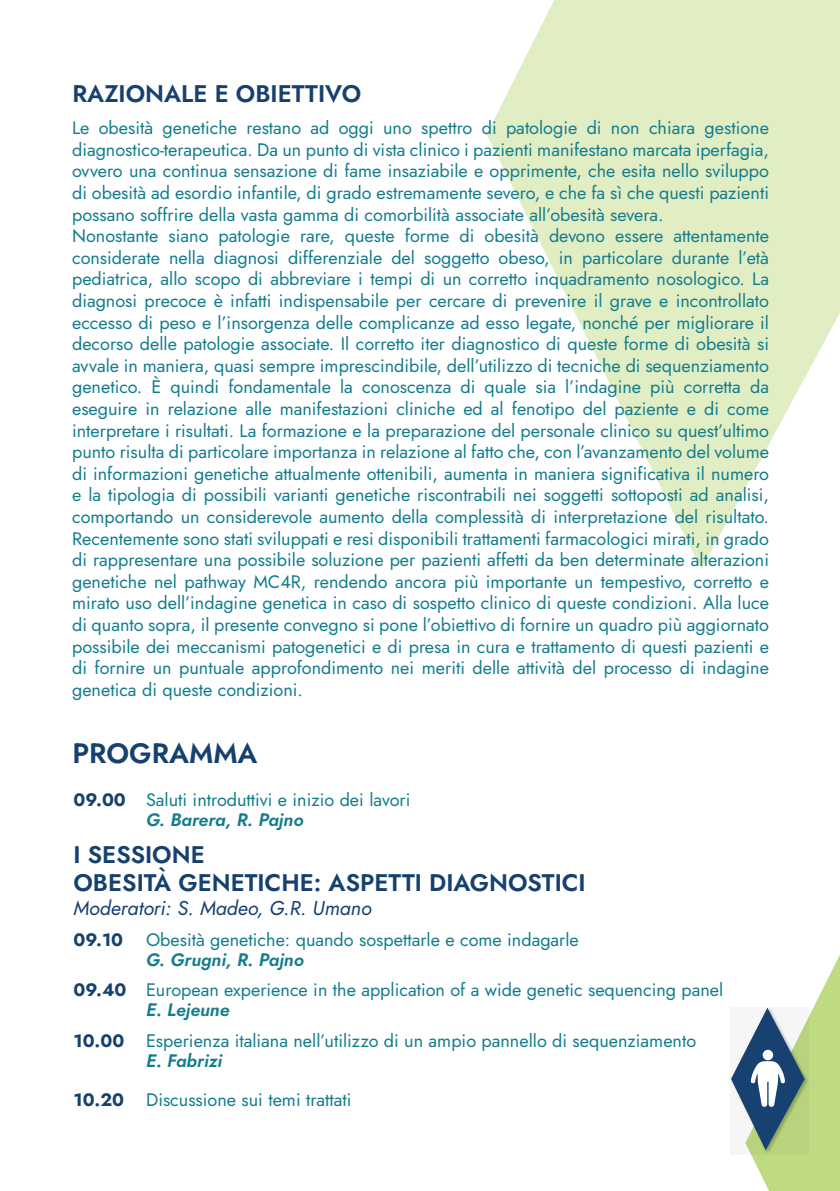
<style>
.page{position:relative;width:840px;height:1191px;background:#fff}
.page>*{position:absolute;margin:0;border:0;box-sizing:border-box;transform-origin:0 0}
.t1{font:600 28px "Jost";color:#16416f}
.t2{font:600 24px/28px "Jost";color:#16416f}
.t3{font:italic 20px "Jost";color:#16416f}
.t4{font:18px/21.6px "Jost";color:#137d8d}
.t5{font:700 18px "Jost";color:#16416f}
.s1{font-weight:700;color:#16416f}
.s2{font-weight:600;font-style:italic}
</style>
<div class="page">
<svg style="left:486px;top:0;width:353px;height:569px;fill:#e1eec4"></svg>
<svg style="left:731px;top:957px;width:108px;height:234px"></svg>
<h2 class="t2" style="left:72px;top:80px;width:290px">RAZIONALE E OBIETTIVO</h2>
<p class="t4" style="left:72px;top:117px;width:698px">Le obesità genetiche restano ad oggi uno spettro di patologie di non chiara gestione diagnostico-terapeutica. Da un punto di vista clinico i pazienti manifestano marcata iperfagia, ovvero una continua sensazione di fame insaziabile e opprimente, che esita nello sviluppo di obesità ad esordio infantile, di grado estremamente severo, e che fa sì che questi pazienti possano soffrire della vasta gamma di comorbilità associate all’obesità severa.<br>Nonostante siano patologie rare, queste forme di obesità devono essere attentamente considerate nella diagnosi differenziale del soggetto obeso, in particolare durante l’età pediatrica, allo scopo di abbreviare i tempi di un corretto inquadramento nosologico. La diagnosi precoce è infatti indispensabile per cercare di prevenire il grave e incontrollato eccesso di peso e l’insorgenza delle complicanze ad esso legate, nonché per migliorare il decorso delle patologie associate. Il corretto iter diagnostico di queste forme di obesità si avvale in maniera, quasi sempre imprescindibile, dell’utilizzo di tecniche di sequenziamento genetico. È quindi fondamentale la conoscenza di quale sia l’indagine più corretta da eseguire in relazione alle manifestazioni cliniche ed al fenotipo del paziente e di come interpretare i risultati. La formazione e la preparazione del personale clinico su quest’ultimo punto risulta di particolare importanza in relazione al fatto che, con l’avanzamento del volume di informazioni genetiche attualmente ottenibili, aumenta in maniera significativa il numero e la tipologia di possibili varianti genetiche riscontrabili nei soggetti sottoposti ad analisi, comportando un considerevole aumento della complessità di interpretazione del risultato.<br>Recentemente sono stati sviluppati e resi disponibili trattamenti farmacologici mirati, in grado di rappresentare una possibile soluzione per pazienti affetti da ben determinate alterazioni genetiche nel pathway MC4R, rendendo ancora più importante un tempestivo, corretto e mirato uso dell’indagine genetica in caso di sospetto clinico di queste condizioni. Alla luce di quanto sopra, il presente convegno si pone l’obiettivo di fornire un quadro più aggiornato possibile dei meccanismi patogenetici e di presa in cura e trattamento di questi pazienti e di fornire un puntuale approfondimento nei meriti delle attività del processo di indagine genetica di queste condizioni.</p>
<h1 class="t1" style="left:72px;top:734px;width:186px">PROGRAMMA</h1>
<p class="t4" style="left:146px;top:790px;width:266px;line-height:20px;text-indent:-73px"><span class="s1">09.00</span> Saluti introduttivi e inizio dei lavori<br><span class="s2">G. Barera, R. Pajno</span></p>
<h2 class="t2" style="left:73px;top:841px;width:513px">I SESSIONE<br>OBESITÀ GENETICHE: ASPETTI DIAGNOSTICI</h2>
<p class="t3" style="left:73px;top:894px;width:299px">Moderatori: S. Madeo, G.R. Umano</p>
<p class="t5" style="left:73px;top:927px;width:51px">09.10</p>
<p class="t4" style="left:146px;top:929px;width:434px">Obesità genetiche: quando sospettarle e come indagarle</p>
<p class="t4" style="left:73px;top:944px;width:651px;line-height:30.6px;text-indent:73px"><span class="s2">G. Grugni, R. Pajno<br></span><span class="s1">09.40</span> European experience in the application of a wide genetic sequencing panel</p>
<p class="t4" style="left:73px;top:995px;width:624px;line-height:30.6px;text-indent:73px"><span class="s2">E. Lejeune<br></span><span class="s1">10.00</span> Esperienza italiana nell’utilizzo di un ampio pannello di sequenziamento</p>
<p class="t4" style="left:73px;top:1041px;width:279px;line-height:38.6px;text-indent:73px"><span class="s2">E. Fabrizi<br></span><span class="s1">10.20</span> Discussione sui temi trattati</p>
</div>
